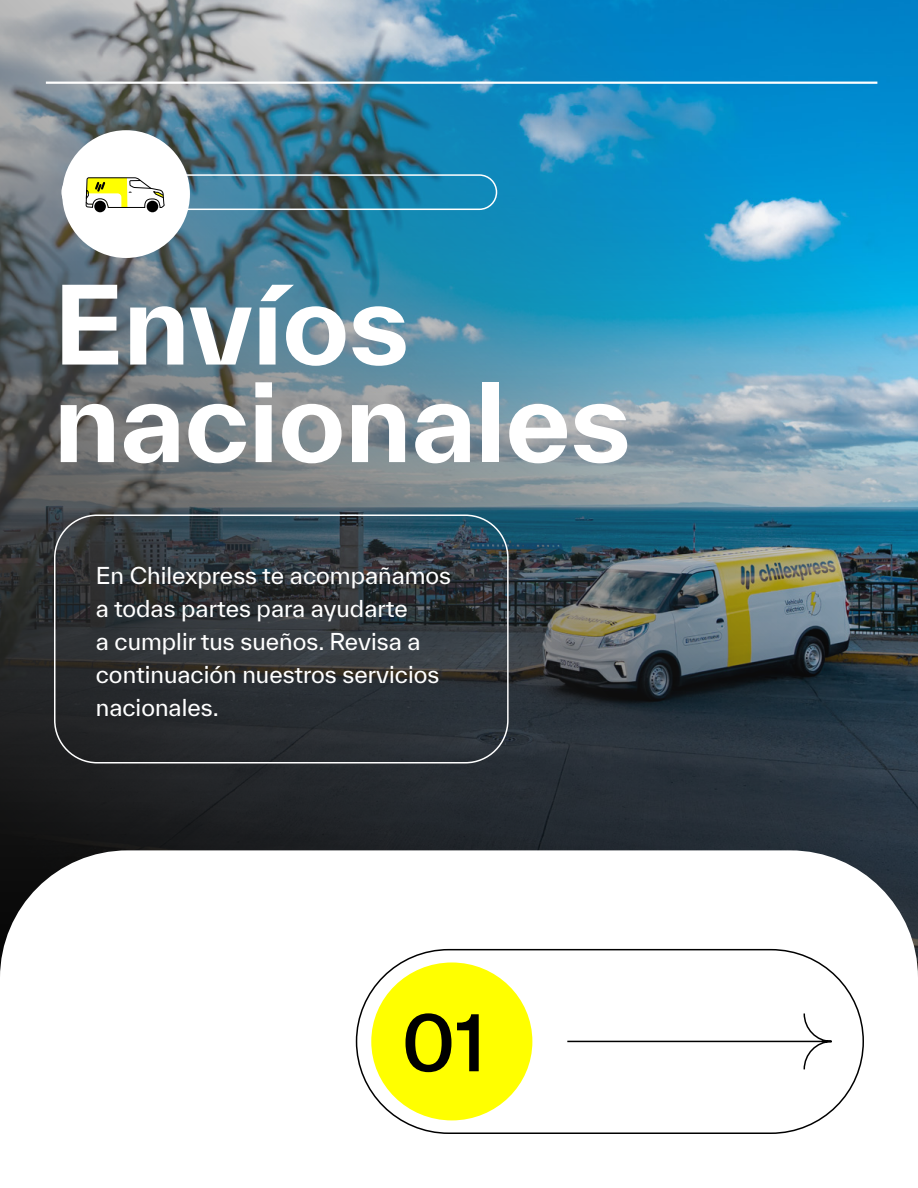
<style>
.page{position:relative;width:918px;height:1188px;background:#fff}
.page>*{position:absolute;margin:0;border:0;box-sizing:border-box;transform-origin:0 0}
.t1{font:700 105px/97.5px "TWK Everett";color:#fff}
.t2{font:500 75px "TWK Everett";color:#000}
.t3{font:22.5px/33px "TWK Everett";color:#fff}
</style>
<div class="page">
<img style="left:0;top:0;width:918px;height:850px">
<hr style="left:46px;top:82px;width:831px;height:2px;background:#fff">
<svg style="left:0;top:850px;width:918px;height:284px"></svg>
<div style="left:357px;top:950px;width:506px;height:183px;background:#fff;border-radius:92px"></div>
<div style="left:356px;top:949px;width:508px;height:185px;border:2px solid #000;border-radius:92px"></div>
<div style="left:371px;top:962px;width:161px;height:158px;background:#ff0;border-radius:50%"></div>
<svg style="left:567px;top:1013px;width:265px;height:57px"></svg>
<div style="left:54px;top:514px;width:455px;height:250px;border:2px solid #fff;border-radius:43px"></div>
<div style="left:61px;top:174px;width:436px;height:36px;border:2px solid #fff;border-radius:17px"></div>
<div style="left:62px;top:130px;width:128px;height:128px;background:#fff;border-radius:50%"></div>
<svg style="left:85px;top:177px;width:80px;height:36px"></svg>
<h1 class="t1" style="left:54px;top:275px;width:578px">Envíos nacionales</h1>
<p class="t3" style="left:96px;top:559px;width:357px">En Chilexpress te acompañamos a todas partes para ayudarte<br>a cumplir tus sueños. Revisa a continuación nuestros servicios nacionales.</p>
<h2 class="t2" style="left:402px;top:990px;width:85px">01</h2>
</div>
